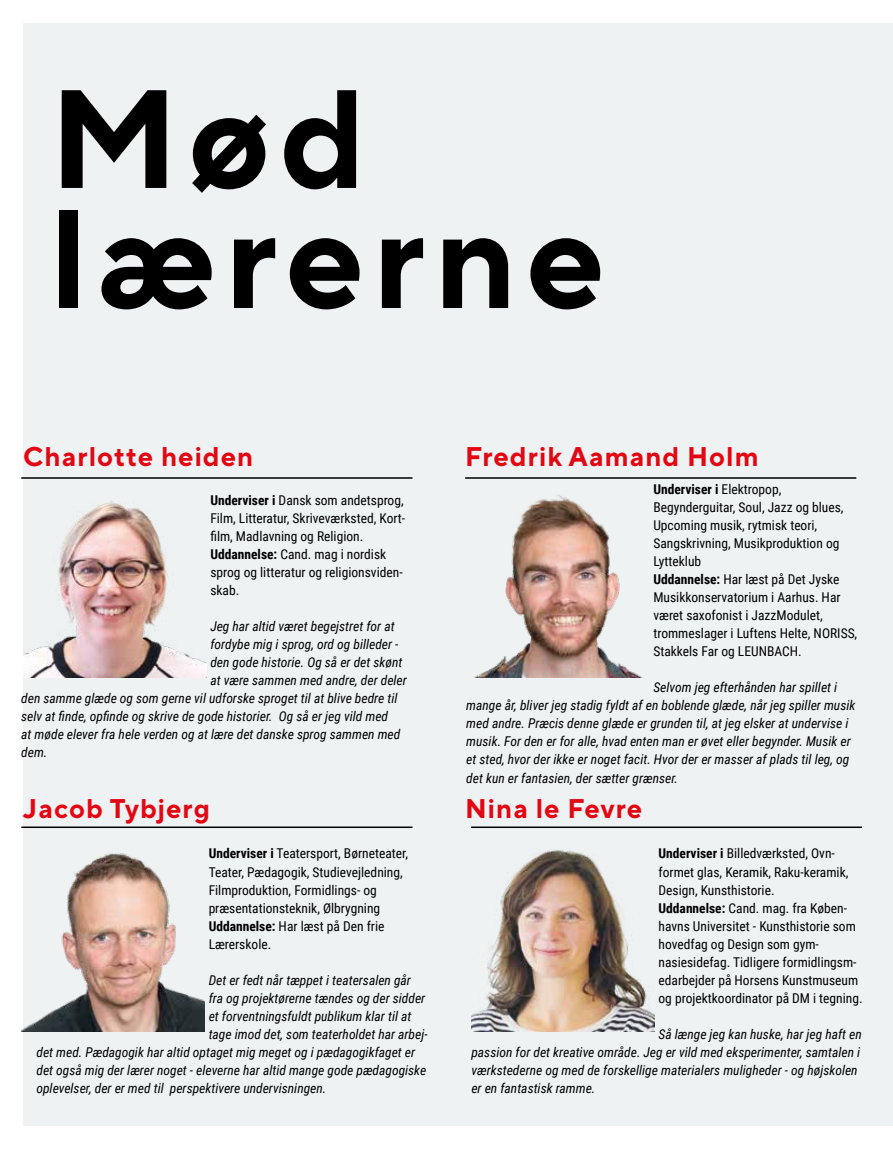
<style>
.page{position:relative;width:893px;height:1149px;background:#fff}
.page>*{position:absolute;margin:0;border:0;box-sizing:border-box;transform-origin:0 0}
.t1{font:700 139.5px/120px "TT Norms Pro";letter-spacing:.06em;color:#000}
.t2{font:700 27px "TT Norms Pro";letter-spacing:.04em;color:#e30613}
.t3{font:italic 13.5px/18px "Roboto Condensed";color:#000}
.t4{font:13.5px/18px "Roboto Condensed";color:#000}
.s1{font-weight:700}
</style>
<div class="page">
<div style="left:23px;top:23px;width:870px;height:1102px;background:#eef2f3"></div>
<img style="left:23px;top:501px;width:183px;height:176px">
<hr style="left:21px;top:477px;width:391px;height:1px;background:#000">
<img style="left:22px;top:853px;width:182px;height:177px">
<hr style="left:21px;top:826px;width:391px;height:1px;background:#000">
<img style="left:475px;top:495px;width:167px;height:182px">
<hr style="left:465px;top:477px;width:391px;height:1px;background:#000">
<img style="left:471px;top:849px;width:183px;height:181px">
<hr style="left:471px;top:826px;width:391px;height:1px;background:#000">
<h1 class="t1" style="left:49px;top:74px;width:557px">Mød lærerne</h1>
<h2 class="t2" style="left:23px;top:438px;width:232px">Charlotte heiden</h2>
<p class="t4" style="left:210px;top:490px;width:196px"><span class="s1">Underviser i</span> Dansk som andetsprog,<br>Film, Litteratur, Skriveværksted, Kort&shy;film, Madlavning og Religion.<br><span class="s1">Uddannelse:</span> Cand. mag i nordisk sprog og litteratur og religionsviden&shy;skab.</p>
<p class="t3" style="left:210px;top:616px;width:186px">Jeg har altid været begejstret for at</p>
<p class="t3" style="left:210px;top:634px;width:190px">fordybe mig i sprog, ord og billeder -</p>
<p class="t3" style="left:210px;top:652px;width:193px">den gode historie. Og så er det skønt</p>
<p class="t3" style="left:210px;top:670px;width:198px">at være sammen med andre, der deler</p>
<p class="t3" style="left:21px;top:688px;width:378px">den samme glæde og som gerne vil udforske sproget til at blive bedre til</p>
<p class="t3" style="left:21px;top:706px;width:368px">selv at finde, opfinde og skrive de gode historier. Og så er jeg vild med</p>
<p class="t3" style="left:21px;top:724px;width:381px">at møde elever fra hele verden og at lære det danske sprog sammen med</p>
<p class="t3" style="left:21px;top:742px;width:28px">dem.</p>
<h2 class="t2" style="left:23px;top:790px;width:188px">Jacob Tybjerg</h2>
<p class="t4" style="left:209px;top:843px;width:201px"><span class="s1">Underviser i</span> Teatersport, Børneteater,<br>Teater, Pædagogik, Studievejledning,<br>Filmproduktion, Formidlings- og præsentationsteknik, Ølbrygning<br><span class="s1">Uddannelse:</span> Har læst på Den frie<br>Lærerskole.</p>
<p class="t3" style="left:209px;top:969px;width:204px">Det er fedt når tæppet i teatersalen går</p>
<p class="t3" style="left:209px;top:987px;width:218px">fra og projektørerne tændes og der sidder</p>
<p class="t3" style="left:209px;top:1005px;width:204px">et forventningsfuldt publikum klar til at</p>
<p class="t3" style="left:209px;top:1023px;width:220px">tage imod det, som teaterholdet har arbej-</p>
<p class="t3" style="left:36px;top:1041px;width:380px">det med. Pædagogik har altid optaget mig meget og i pædagogikfaget er</p>
<p class="t3" style="left:36px;top:1059px;width:391px">det også mig der lærer noget - eleverne har altid mange gode pædagogiske</p>
<p class="t3" style="left:36px;top:1077px;width:291px">oplevelser, der er med til perspektivere undervisningen.</p>
<h2 class="t2" style="left:465px;top:438px;width:295px">Fredrik Aamand Holm</h2>
<p class="t4" style="left:653px;top:480px;width:205px"><span class="s1">Underviser i</span> Elektropop,<br>Begynderguitar, Soul, Jazz og blues,<br>Upcoming musik, rytmisk teori,<br>Sangskrivning, Musikproduktion og<br>Lytteklub<br><span class="s1">Uddannelse:</span> Har læst på Det Jyske<br>Musikkonservatorium i Aarhus. Har været saxofonist i JazzModulet, trommeslager i Luftens Helte, NORISS,<br>Stakkels Far og LEUNBACH.</p>
<p class="t3" style="left:466px;top:678px;width:391px;text-indent:187px">Selvom jeg efterhånden har spillet i mange år, bliver jeg stadig fyldt af en boblende glæde, når jeg spiller musik med andre. Præcis denne glæde er grunden til, at jeg elsker at undervise i musik. For den er for alle, hvad enten man er øvet eller begynder. Musik er et sted, hvor der ikke er noget facit. Hvor der er masser af plads til leg, og det kun er fantasien, der sætter grænser.</p>
<h2 class="t2" style="left:465px;top:790px;width:179px">Nina le Fevre</h2>
<p class="t4" style="left:658px;top:843px;width:206px"><span class="s1">Underviser i</span> Billedværksted, Ovn&shy;formet glas, Keramik, Raku-keramik, Design, Kunsthistorie.<br><span class="s1">Uddannelse:</span> Cand. mag. fra Køben&shy;havns Universitet - Kunsthistorie som hovedfag og Design som gym&shy;nasiesidefag. Tidligere formidlingsm&shy;edarbejder på Horsens Kunstmuseum og projektkoordinator på DM i tegning.</p>
<p class="t3" style="left:471px;top:1023px;width:392px;text-indent:187px">Så længe jeg kan huske, har jeg haft en passion for det kreative område. Jeg er vild med eksperimenter, samtalen i værkstederne og med de forskellige materialers muligheder - og højskolen er en fantastisk ramme.</p>
</div>
